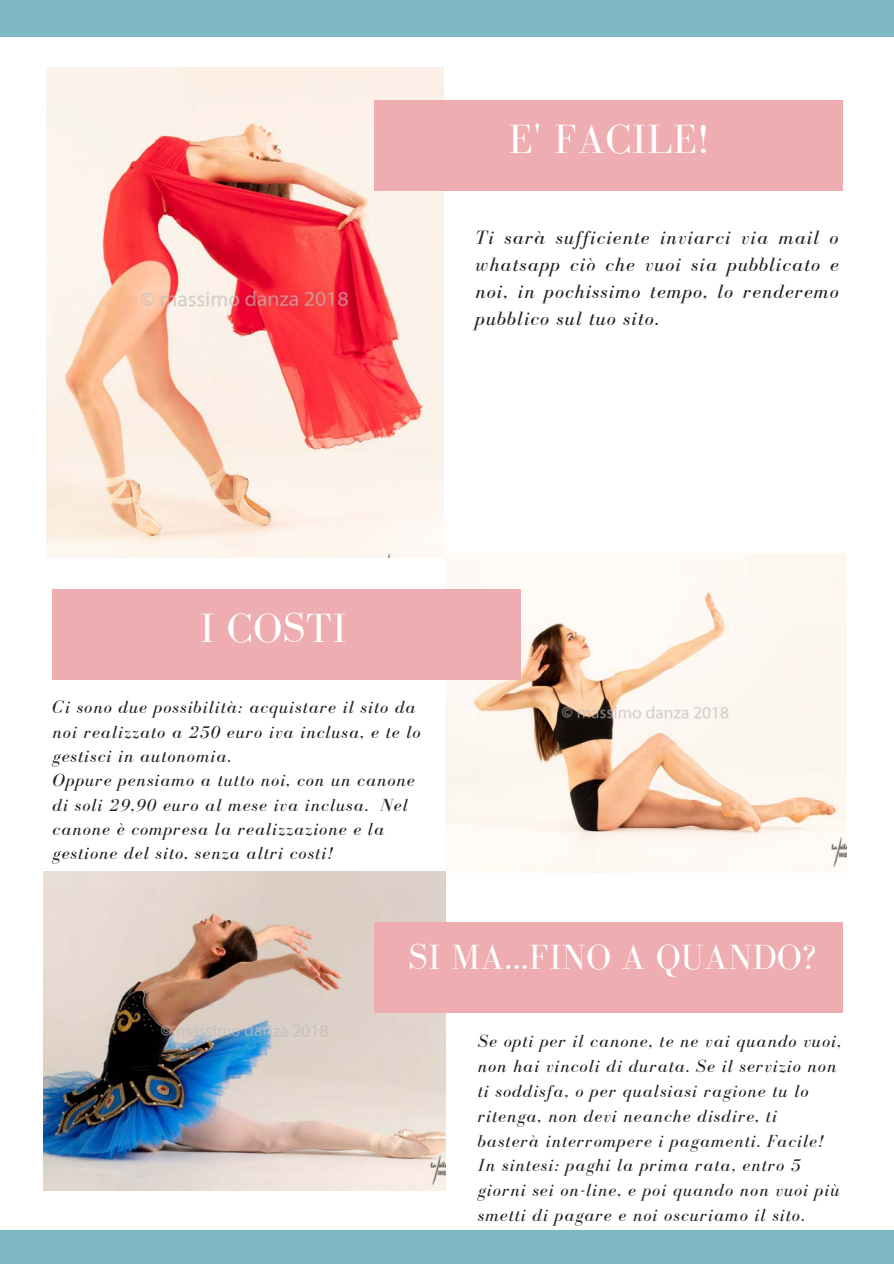
<style>
.page{position:relative;width:894px;height:1264px;background:#fff}
.page>*{position:absolute;margin:0;border:0;box-sizing:border-box;transform-origin:0 0}
.t1{font:42px "Bodoni FLF";letter-spacing:.01em;color:#fff}
.t2{font:36px "Bodoni FLF";letter-spacing:.01em;color:#fff}
.t3{font:italic 19.8px/27px "Bodoni FLF";letter-spacing:.06em;color:#222;text-align:justify}
.t4{font:italic 18px/24.8px "Bodoni FLF";letter-spacing:.06em;color:#222}
</style>
<div class="page">
<div style="left:0;top:1230px;width:893px;height:33px;background:#7eb9c3"></div>
<div style="left:0;top:0;width:893px;height:37px;background:#7eb9c3"></div>
<img style="left:47px;top:67px;width:396px;height:490px">
<img style="left:445px;top:553px;width:401px;height:319px">
<img style="left:44px;top:871px;width:401px;height:319px">
<div style="left:374px;top:101px;width:468px;height:90px;background:#eeadb0"></div>
<div style="left:52px;top:589px;width:468px;height:90px;background:#eeadb0"></div>
<div style="left:374px;top:922px;width:468px;height:90px;background:#eeadb0"></div>
<h1 class="t1" style="left:508px;top:116px;width:202px">E' FACILE!</h1>
<p class="t3" style="left:475px;top:224px;width:364px">Ti sarà sufficiente inviarci via mail o whatsapp ciò che vuoi sia pubblicato e noi, in pochissimo tempo, lo renderemo pubblico sul tuo sito.</p>
<h1 class="t1" style="left:200px;top:605px;width:149px">I COSTI</h1>
<p class="t4" style="left:53px;top:695px;width:369px;line-height:24.3px">Ci sono due possibilità: acquistare il sito da noi realizzato a 250 euro iva inclusa, e te lo gestisci in autonomia.<br>Oppure pensiamo a tutto noi, con un canone di soli 29,90 euro al mese iva inclusa. Nel canone è compresa la realizzazione e la gestione del sito, senza altri costi!</p>
<h2 class="t2" style="left:408px;top:937px;width:409px">SI MA...FINO A QUANDO?</h2>
<p class="t4" style="left:477px;top:1028px;width:364px">Se opti per il canone, te ne vai quando vuoi, non hai vincoli di durata. Se il servizio non ti soddisfa, o per qualsiasi ragione tu lo ritenga, non devi neanche disdire, ti basterà interrompere i pagamenti. Facile!<br>In sintesi: paghi la prima rata, entro 5 giorni sei on-line, e poi quando non vuoi più smetti di pagare e noi oscuriamo il sito.</p>
</div>
